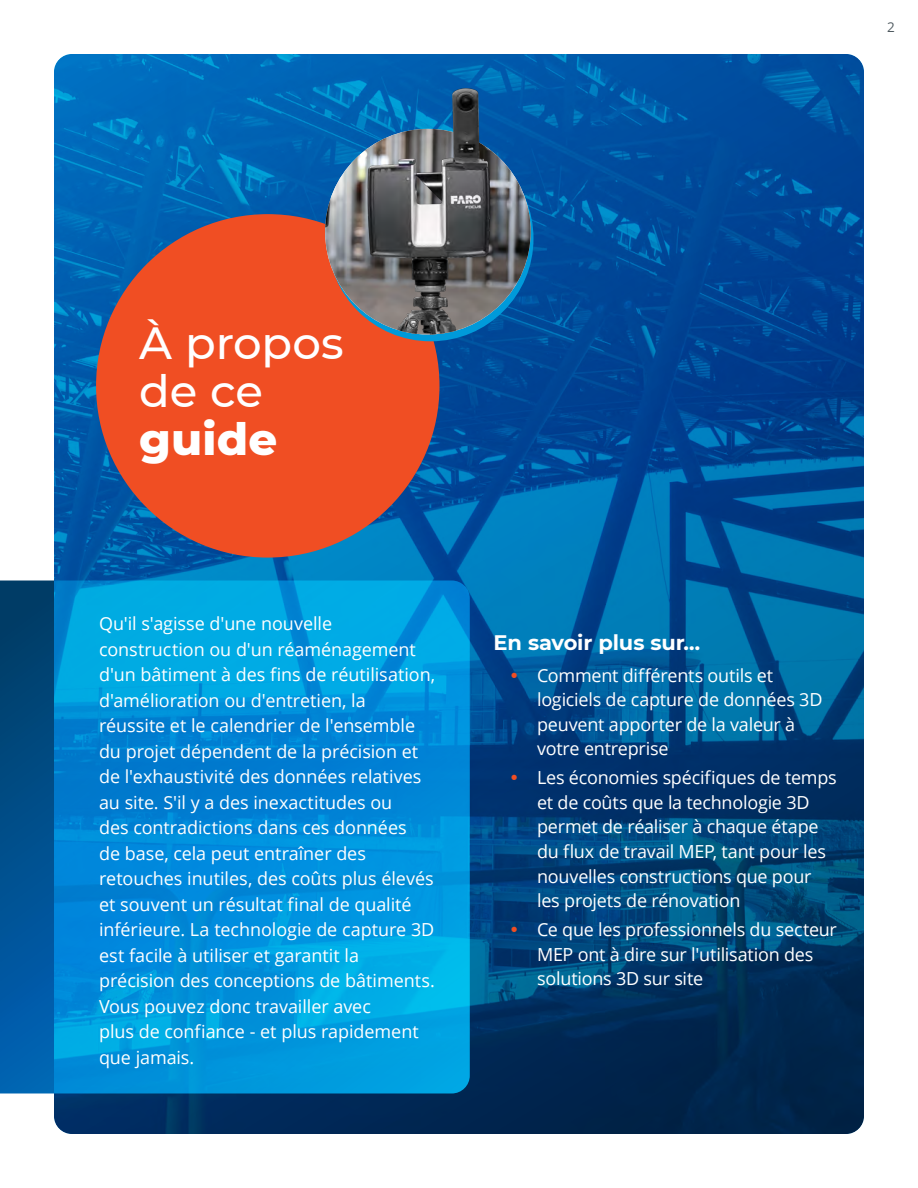
<style>
.page{position:relative;width:918px;height:1188px;background:#fff}
.page>*{position:absolute;margin:0;border:0;box-sizing:border-box;transform-origin:0 0}
.t1{font:500 45px/48px "Montserrat";letter-spacing:-.005em;color:#fff}
.t2{font:800 45px "Montserrat";letter-spacing:.005em;color:#fff}
.t3{font:700 21px "Montserrat";letter-spacing:-.01em;color:#fff}
.t4{font:18px/25.5px "Open Sans";letter-spacing:-.005em;color:#fff}
.t5{font:13.5px "Open Sans";color:#4f5a60}
</style>
<div class="page">
<img style="left:54px;top:54px;width:810px;height:1080px">
<div style="left:96px;top:214px;width:344px;height:344px;background:#f04e23;border-radius:50%"></div>
<svg style="left:0;top:580px;width:470px;height:514px;background:#008bd1"></svg>
<img style="left:325px;top:85px;width:206px;height:250px">
<svg style="left:512px;top:672px;width:5px;height:6px"></svg>
<svg style="left:512px;top:775px;width:5px;height:5px"></svg>
<svg style="left:512px;top:927px;width:5px;height:5px"></svg>
<p class="t5" style="left:887px;top:18px;width:9px">2</p>
<h1 class="t1" style="left:139px;top:317px;width:206px">À propos de ce</h1>
<h1 class="t2" style="left:139px;top:406px;width:140px">guide</h1>
<p class="t4" style="left:99px;top:610px;width:338px">Qu'il s'agisse d'une nouvelle construction ou d'un réaménagement d'un bâtiment à des fins de réutilisation, d'amélioration ou d'entretien, la réussite et le calendrier de l'ensemble du projet dépendent de la précision et de l'exhaustivité des données relatives au site. S'il y a des inexactitudes ou<br>des contradictions dans ces données<br>de base, cela peut entraîner des retouches inutiles, des coûts plus élevés et souvent un résultat final de qualité inférieure. La technologie de capture 3D est facile à utiliser et garantit la précision des conceptions de bâtiments.<br>Vous pouvez donc travailler avec<br>plus de confiance - et plus rapidement que jamais.</p>
<p class="t3" style="left:494px;top:628px;width:208px">En savoir plus sur…</p>
<p class="t4" style="left:537px;top:662px;width:287px;line-height:24.6px">Comment différents outils et logiciels de capture de données 3D peuvent apporter de la valeur à votre entreprise</p>
<p class="t4" style="left:537px;top:765px;width:301px;line-height:24.6px">Les économies spécifiques de temps et de coûts que la technologie 3D permet de réaliser à chaque étape du flux de travail MEP, tant pour les nouvelles constructions que pour les projets de rénovation</p>
<p class="t4" style="left:537px;top:917px;width:301px;line-height:24.6px">Ce que les professionnels du secteur<br>MEP ont à dire sur l'utilisation des solutions 3D sur site</p>
</div>
